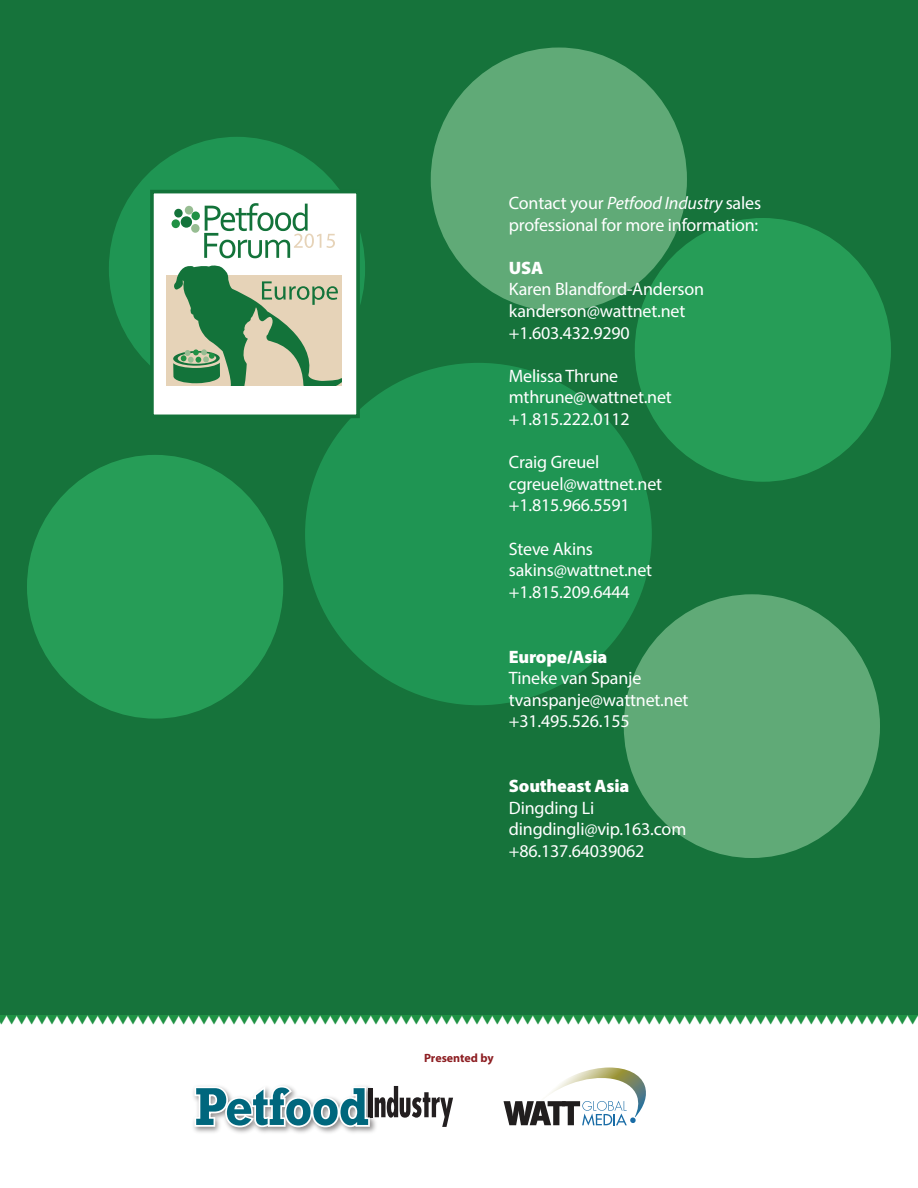
<style>
.page{position:relative;width:918px;height:1188px;background:#fff}
.page>*{position:absolute;margin:0;border:0;box-sizing:border-box;transform-origin:0 0}
.t1{font:18px/21.6px "Myriad Pro";letter-spacing:-.01em;color:#fff}
.t2{font:900 18px "Myriad Pro";letter-spacing:-.01em;color:#fff}
.t3{font:13.5px "Zapf Dingbats ITC";color:#1f9244}
.t4{font:700 12px "Myriad Pro";letter-spacing:-.005em;color:#8d1e22}
.s1{font-style:italic}
</style>
<div class="page">
<div style="left:0;top:0;width:918px;height:1015px;background:#16733b"></div>
<div style="left:624px;top:594px;width:256px;height:264px;background:#60aa77;border-radius:50%"></div>
<div style="left:305px;top:363px;width:347px;height:342px;background:#1f9553;border-radius:50%"></div>
<div style="left:27px;top:455px;width:256px;height:264px;background:#269d57;border-radius:50%"></div>
<div style="left:635px;top:218px;width:256px;height:264px;background:#269d57;border-radius:50%"></div>
<div style="left:109px;top:137px;width:256px;height:264px;background:#1f9553;border-radius:50%"></div>
<div style="left:431px;top:48px;width:256px;height:263px;background:#60aa77;border-radius:50%"></div>
<img style="left:194px;top:1129px;width:181px;height:4px">
<svg style="left:193px;top:1085px;width:260px;height:44px"></svg>
<svg style="left:504px;top:1067px;width:142px;height:59px"></svg>
<div style="left:152px;top:192px;width:206px;height:224px;background:#fff"></div>
<div style="left:150px;top:190px;width:210px;height:228px;border:4px solid #13733a"></div>
<div style="left:166px;top:275px;width:176px;height:110px;background:#e6d3b8"></div>
<div style="left:191px;top:224px;width:9px;height:9px;background:#97bd92;border-radius:50%"></div>
<svg style="left:204px;top:203px;width:131px;height:55px"></svg>
<div style="left:181px;top:216px;width:11px;height:12px;background:#13733a;border-radius:50%"></div>
<div style="left:172px;top:219px;width:8px;height:9px;background:#209144;border-radius:50%"></div>
<div style="left:192px;top:211px;width:8px;height:9px;background:#209144;border-radius:50%"></div>
<div style="left:174px;top:209px;width:9px;height:9px;background:#13733a;border-radius:50%"></div>
<div style="left:185px;top:206px;width:8px;height:9px;background:#97bd92;border-radius:50%"></div>
<svg style="left:173px;top:265px;width:169px;height:120px"></svg>
<p class="t1" style="left:509px;top:192px;width:254px">Contact your <span class="s1">Petfood Industry</span> sales professional for more information:</p>
<p class="t2" style="left:509px;top:256px;width:36px">USA</p>
<p class="t1" style="left:509px;top:278px;width:197px">Karen Blandford-Anderson kanderson@wattnet.net +1.603.432.9290</p>
<p class="t1" style="left:509px;top:365px;width:165px">Melissa Thrune mthrune@wattnet.net +1.815.222.0112</p>
<p class="t1" style="left:509px;top:451px;width:155px">Craig Greuel cgreuel@wattnet.net +1.815.966.5591</p>
<p class="t1" style="left:509px;top:537px;width:145px">Steve Akins sakins@wattnet.net +1.815.209.6444</p>
<p class="t2" style="left:509px;top:644px;width:100px">Europe/Asia</p>
<p class="t1" style="left:509px;top:667px;width:181px">Tineke van Spanje tvanspanje@wattnet.net +31.495.526.155</p>
<p class="t2" style="left:509px;top:774px;width:122px">Southeast Asia</p>
<p class="t1" style="left:509px;top:797px;width:179px">Dingding Li dingdingli@vip.163.com +86.137.64039062</p>
<p class="t3" style="left:210px;top:1026px;width:216px;rotate:-180deg">▲ ▲ ▲ ▲ ▲ ▲ ▲ ▲ ▲ ▲ ▲ ▲ ▲ ▲ ▲ ▲ ▲ ▲ ▲ ▲ ▲</p>
<p class="t3" style="left:919px;top:1026px;width:712px;rotate:-180deg">▲ ▲ ▲ ▲ ▲ ▲ ▲ ▲ ▲ ▲ ▲▲ ▲ ▲ ▲ ▲ ▲ ▲ ▲ ▲ ▲ ▲ ▲ ▲ ▲ ▲ ▲ ▲ ▲ ▲ ▲ ▲ ▲ ▲ ▲ ▲ ▲ ▲ ▲ ▲ ▲ ▲▲ ▲ ▲ ▲ ▲ ▲ ▲ ▲ ▲ ▲ ▲ ▲ ▲ ▲ ▲ ▲ ▲ ▲ ▲ ▲ ▲ ▲ ▲ ▲ ▲ ▲ ▲ ▲</p>
<p class="t4" style="left:424px;top:1050px;width:71px">Presented by</p>
</div>
